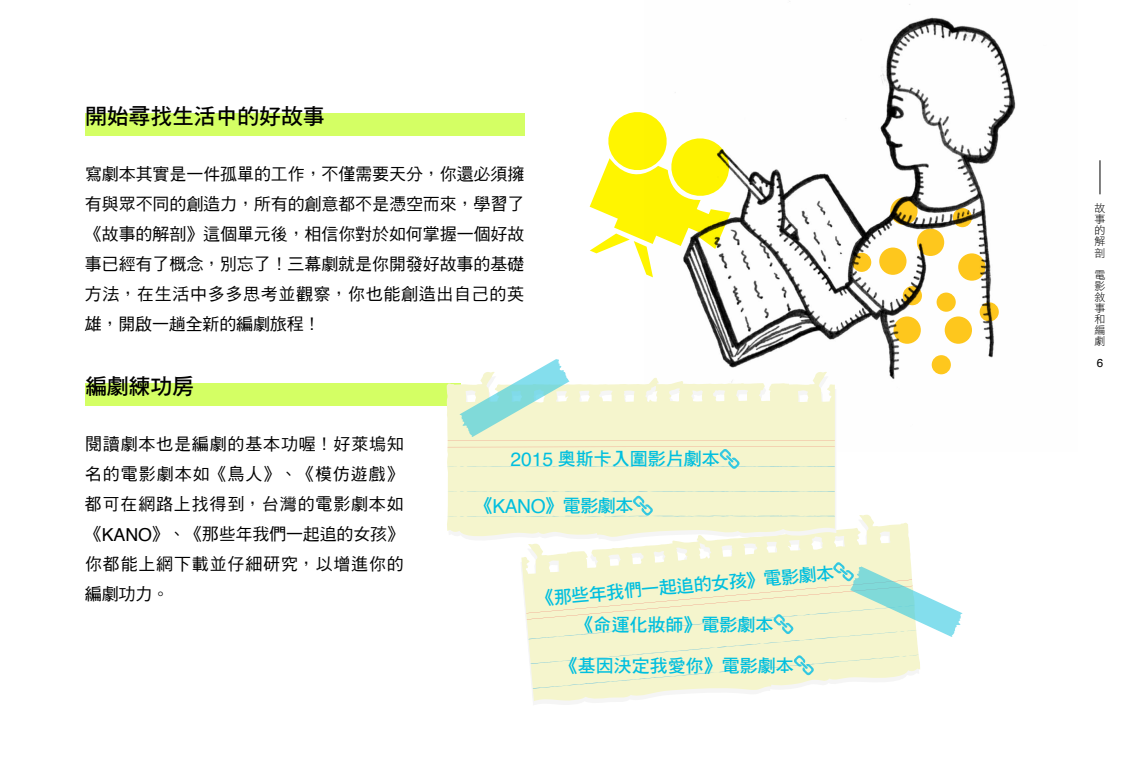
<style>
.page{position:relative;width:1134px;height:766px;background:#fff}
.page>*{position:absolute;margin:0;border:0;box-sizing:border-box;transform-origin:0 0}
.t1{font:22px "DF Hei Std W7";letter-spacing:-.01em;color:#000}
.t2{font:18px "DF Hei Std W7";color:#00bfdf}
.t3{font:17px/30px "DF Hei Std W5";letter-spacing:.04em;color:#000;text-align:justify}
.t4{font:11.6px "Helvetica";color:#000}
.t5{font:11px/11px "DF Hei Std W3";color:#000;text-align:justify}
.s1{font-family:"Helvetica";font-size:17.9px}
.s2{font-family:"Helvetica";font-size:19.3px}
</style>
<div class="page">
<div style="left:85px;top:113px;width:439px;height:23px;background:#d4ff64"></div>
<div style="left:85px;top:383px;width:376px;height:22px;background:#d4ff64"></div>
<svg style="left:590px;top:112px;width:55px;height:159px"></svg>
<img style="left:645px;top:1px;width:371px;height:378px">
<hr style="left:1100px;top:160px;width:1px;height:34px;background:#000">
<svg style="left:521px;top:514px;width:399px;height:186px;fill:#f5f5cd"></svg>
<svg style="left:521px;top:376px;width:315px;height:167px"></svg>
<svg style="left:446px;top:371px;width:389px;height:167px;background:#f4f5d2"></svg>
<svg style="left:460px;top:359px;width:110px;height:78px"></svg>
<svg style="left:719px;top:448px;width:21px;height:21px"></svg>
<svg style="left:773px;top:613px;width:21px;height:21px"></svg>
<svg style="left:794px;top:655px;width:20px;height:20px"></svg>
<svg style="left:633px;top:495px;width:20px;height:20px"></svg>
<svg style="left:833px;top:561px;width:129px;height:75px"></svg>
<p class="t1" style="left:85px;top:104px;width:241px">開始尋找生活中的好故事</p>
<p class="t3" style="left:85px;top:158px;width:441px">寫劇本其實是一件孤單的工作，不僅需要天分，你還必須擁有與眾不同的創造力，所有的創意都不是憑空而來，學習了《故事的解剖》這個單元後，相信你對於如何掌握一個好故事已經有了概念，別忘了！三幕劇就是你開發好故事的基礎方法，在生活中多多思考並觀察，你也能創造出自己的英雄，開啟一趟全新的編劇旅程！</p>
<p class="t1" style="left:85px;top:374px;width:111px">編劇練功房</p>
<p class="t3" style="left:85px;top:428px;width:321px">閱讀劇本也是編劇的基本功喔！好萊塢知名的電影劇本如《鳥人》、《模仿遊戲》都可在網路上找得到，台灣的電影劇本如《<span class="s1">KANO</span>》、《那些年我們一起追的女孩》你都能上網下載並仔細研究，以增進你的編劇功力。</p>
<p class="t2" style="left:510px;top:449px;width:211px"><span class="s2">2015</span> 奧斯卡入圍影片劇本</p>
<p class="t2" style="left:475px;top:496px;width:160px">《<span class="s2">KANO</span>》電影劇本</p>
<p class="t2" style="left:536px;top:588px;width:300px;rotate:-5deg">《那些年我們一起追的女孩》電影劇本</p>
<p class="t2" style="left:575px;top:614px;width:199px">《命運化妝師》電影劇本</p>
<p class="t2" style="left:560px;top:655px;width:235px">《基因決定我愛你》電影劇本</p>
<p class="t5" style="left:1094px;top:203px;width:12px">故事的解剖</p>
<p class="t5" style="left:1094px;top:269px;width:12px">電影敘事和編劇</p>
<p class="t4" style="left:1097px;top:354px;width:8px">6</p>
</div>
